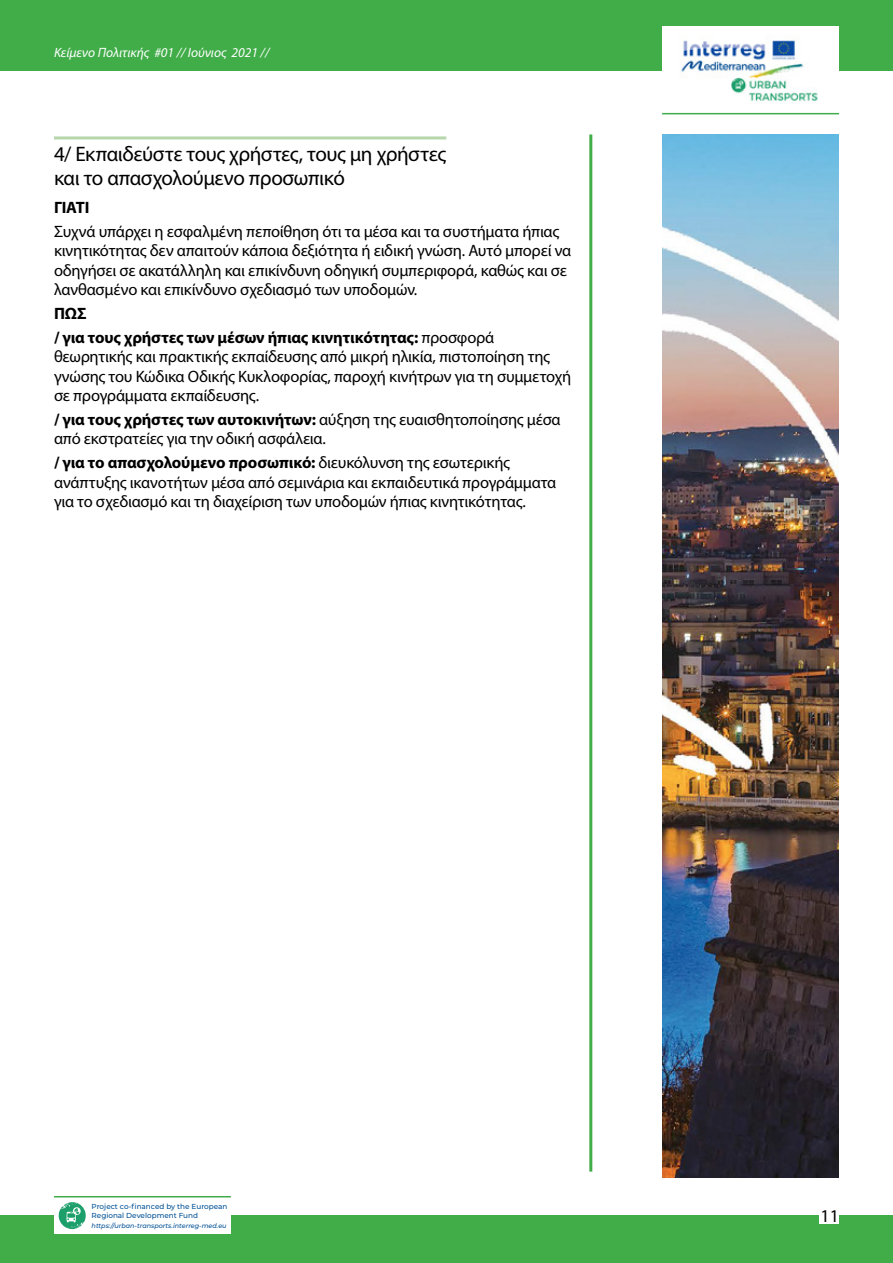
<style>
.page{position:relative;width:893px;height:1263px;background:#fff}
.page>*{position:absolute;margin:0;border:0;box-sizing:border-box;transform-origin:0 0}
.Small_title_green_bo{font:21px/24px "Myriad Pro";letter-spacing:-.02em;color:#000}
.t1{font:18px "Myriad Pro";color:#000}
.Paragraph_Style_4{font:16.5px/19.5px "Myriad Pro";letter-spacing:-.015em;color:#000}
.Paragraph_Style_4-2{font:700 16.5px "Myriad Pro";letter-spacing:-.01em;color:#000}
.t2{font:italic 13.5px "Myriad Pro";color:#fff}
.t3{font:500 7.2px/8.7px "Montserrat";color:#005196}
.t4{font:italic 500 6.45px "Montserrat";color:#005196}
.s1{font-weight:700}
</style>
<div class="page">
<div style="left:0;top:0;width:893px;height:71px;background:#41ad49"></div>
<img style="left:662px;top:134px;width:177px;height:1044px">
<div style="left:589px;top:134px;width:3px;height:1037px;border:2px solid #41ad49"></div>
<hr style="left:54px;top:136px;width:392px;height:3px;background:#b6d6ac">
<div style="left:0;top:1216px;width:893px;height:47px;background:#41ad49"></div>
<div style="left:819px;top:1208px;width:20px;height:15px;background:#fff"></div>
<div style="left:54px;top:1202px;width:177px;height:31px;background:#fff"></div>
<svg style="left:59px;top:1202px;width:27px;height:27px"></svg>
<hr style="left:54px;top:1196px;width:177px;height:1px;background:#41ad49">
<img style="left:662px;top:27px;width:177px;height:88px">
<hr style="left:662px;top:113px;width:177px;height:1px;background:#41ad49">
<p class="t2" style="left:54px;top:44px;width:217px">Κείμενο Πολιτικής #01 // Ιούνιος 2021 //</p>
<p class="Small_title_green_bo" style="left:54px;top:141px;width:394px">4/ Εκπαιδεύστε τους χρήστες, τους μη χρήστες και το απασχολούμενο προσωπικό</p>
<p class="Paragraph_Style_4-2" style="left:54px;top:196px;width:37px">ΓΙΑΤΙ</p>
<p class="Paragraph_Style_4" style="left:54px;top:221px;width:519px">Συχνά υπάρχει η εσφαλμένη πεποίθηση ότι τα μέσα και τα συστήματα ήπιας κινητικότητας δεν απαιτούν κάποια δεξιότητα ή ειδική γνώση. Αυτό μπορεί να οδηγήσει σε ακατάλληλη και επικίνδυνη οδηγική συμπεριφορά, καθώς και σε λανθασμένο και επικίνδυνο σχεδιασμό των υποδομών.</p>
<p class="Paragraph_Style_4-2" style="left:54px;top:302px;width:34px">ΠΩΣ</p>
<p class="Paragraph_Style_4" style="left:54px;top:327px;width:519px"><span class="s1">/ για τους χρήστες των μέσων ήπιας κινητικότητας:</span> προσφορά θεωρητικής και πρακτικής εκπαίδευσης από μικρή ηλικία, πιστοποίηση της γνώσης του Κώδικα Οδικής Κυκλοφορίας, παροχή κινήτρων για τη συμμετοχή σε προγράμματα εκπαίδευσης.</p>
<p class="Paragraph_Style_4" style="left:54px;top:409px;width:508px"><span class="s1">/ για τους χρήστες των αυτοκινήτων:</span> αύξηση της ευαισθητοποίησης μέσα από εκστρατείες για την οδική ασφάλεια.</p>
<p class="Paragraph_Style_4" style="left:54px;top:452px;width:504px"><span class="s1">/ για το απασχολούμενο προσωπικό:</span> διευκόλυνση της εσωτερικής ανάπτυξης ικανοτήτων μέσα από σεμινάρια και εκπαιδευτικά προγράμματα για το σχεδιασμό και τη διαχείριση των υποδομών ήπιας κινητικότητας.</p>
<p class="t3" style="left:92px;top:1202px;width:137px">Project co-financed by the European<br>Regional Development Fund</p>
<p class="t4" style="left:92px;top:1221px;width:136px">https://urban-transports.interreg-med.eu</p>
<p class="t1" style="left:820px;top:1204px;width:20px">11</p>
</div>
